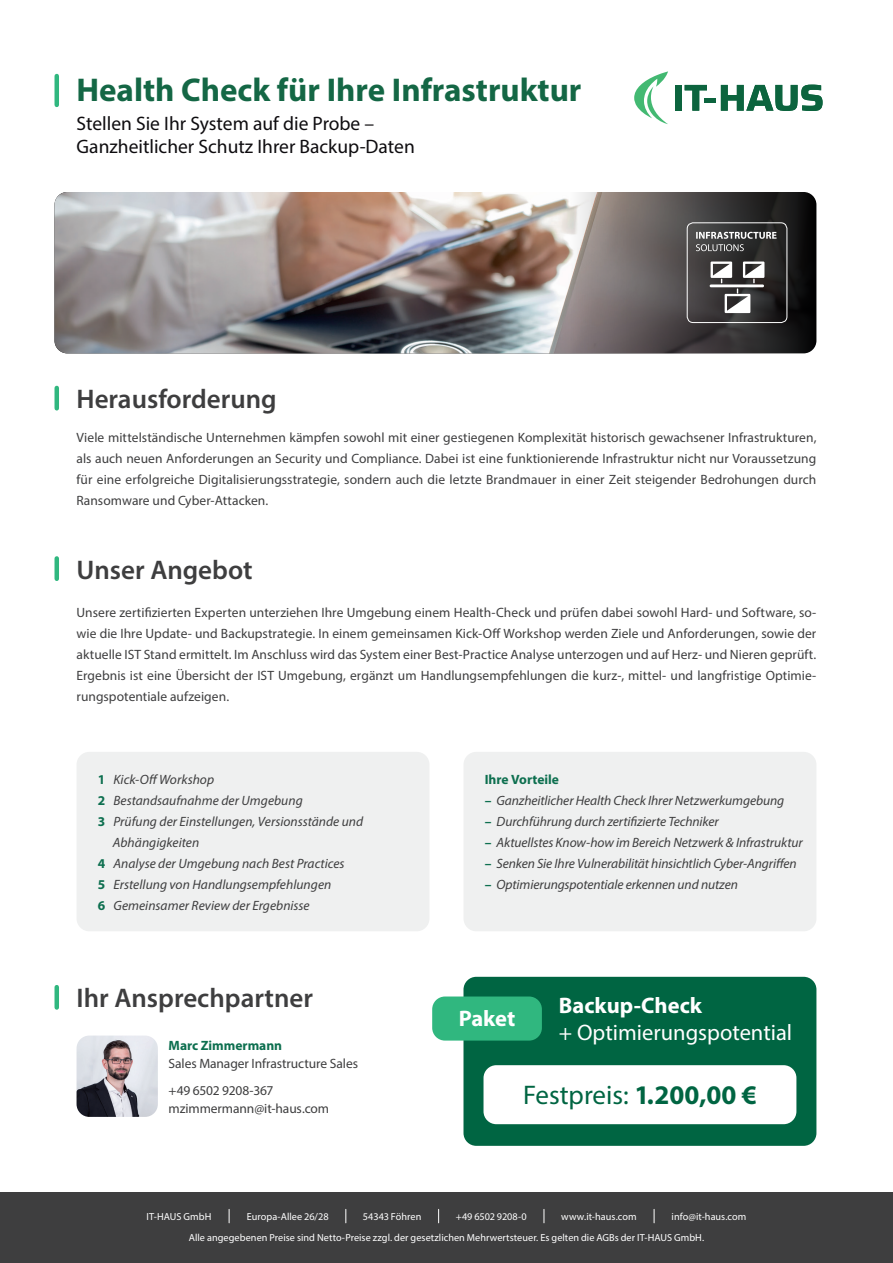
<style>
.page{position:relative;width:893px;height:1263px;background:#fff}
.page>*{position:absolute;margin:0;border:0;box-sizing:border-box;transform-origin:0 0}
.t1{font:700 33px "Myriad Pro";color:#146745}
.t2{font:600 27px "Myriad Pro";color:#3e3e3f}
.t3{font:27px "Myriad Pro";color:#006542}
.t4{font:22.5px "Myriad Pro";color:#fff}
.t5{font:700 22.5px "Myriad Pro";color:#fff}
.t6{font:19.5px/23.4px "Myriad Pro";color:#0e0c0f}
.t7{font:13.5px/21px "Myriad Pro";color:#3e3e3f;text-align:justify}
.t8{font:italic 13.5px/21px "Myriad Pro";letter-spacing:-.005em;color:#3e3e3f}
.t9{font:700 13.5px "Myriad Pro";color:#0d6f4f}
.t10{font:13.5px "Myriad Pro";letter-spacing:-.02em;color:#3e3e3f}
.t11{font:10.2px "Myriad Pro";letter-spacing:.005em;color:#fff}
.s1{font-weight:700;font-style:normal;color:#0d6f4f}
.s2{font-weight:700}
</style>
<div class="page">
<hr style="left:55px;top:76px;width:4px;height:29px;background:#30b77f">
<div style="left:463px;top:977px;width:353px;height:169px;background:#006542;border-radius:13px"></div>
<div style="left:432px;top:996px;width:110px;height:44px;background:#30b77f;border-radius:13px"></div>
<div style="left:483px;top:1065px;width:313px;height:59px;background:#fff;border-radius:13px"></div>
<div style="left:0;top:1193px;width:893px;height:70px;background:#3e3e3f"></div>
<svg style="left:229px;top:1209px;width:1px;height:14px"></svg>
<svg style="left:345px;top:1209px;width:1px;height:14px"></svg>
<svg style="left:438px;top:1209px;width:1px;height:14px"></svg>
<svg style="left:544px;top:1209px;width:1px;height:14px"></svg>
<svg style="left:654px;top:1209px;width:1px;height:14px"></svg>
<div style="left:77px;top:752px;width:352px;height:179px;background:#eff0f0;border-radius:13px"></div>
<div style="left:463px;top:752px;width:353px;height:179px;background:#eff0f0;border-radius:13px"></div>
<hr style="left:55px;top:388px;width:4px;height:20px;background:#30b77f">
<hr style="left:55px;top:558px;width:4px;height:21px;background:#30b77f">
<img style="left:55px;top:192px;width:761px;height:161px">
<div style="left:687px;top:222px;width:100px;height:101px;border:1px solid #fff;border-radius:6px"></div>
<svg style="left:696px;top:232px;width:80px;height:19px;background:#656565"></svg>
<hr style="left:710px;top:284px;width:54px;height:3px;background:#fff">
<svg style="left:711px;top:261px;width:53px;height:52px"></svg>
<img style="left:77px;top:1035px;width:81px;height:82px">
<hr style="left:55px;top:987px;width:4px;height:20px;background:#30b77f">
<div style="left:675px;top:85px;width:7px;height:26px;background:#0c643e"></div>
<svg style="left:685px;top:85px;width:22px;height:26px"></svg>
<svg style="left:721px;top:85px;width:101px;height:26px"></svg>
<hr style="left:704px;top:98px;width:12px;height:4px;background:#0c643e">
<svg style="left:634px;top:71px;width:34px;height:53px"></svg>
<p class="t1" style="left:77px;top:69px;width:506px">Health Check für Ihre Infrastruktur</p>
<p class="t6" style="left:77px;top:111px;width:340px">Stellen Sie Ihr System auf die Probe –<br>Ganzheitlicher Schutz Ihrer Backup-Daten</p>
<p class="t2" style="left:77px;top:382px;width:202px">Herausforderung</p>
<p class="t7" style="left:77px;top:427px;width:741px">Viele mittelständische Unternehmen kämpfen sowohl mit einer gestiegenen Komplexität historisch gewachsener Infrastrukturen, als auch neuen Anforderungen an Security und Compliance. Dabei ist eine funktionierende Infrastruktur nicht nur Voraussetzung für eine erfolgreiche Digitalisierungsstrategie, sondern auch die letzte Brandmauer in einer Zeit steigender Bedrohungen durch Ransomware und Cyber-Attacken.</p>
<p class="t2" style="left:77px;top:552px;width:178px">Unser Angebot</p>
<p class="t7" style="left:77px;top:601px;width:741px">Unsere zertifizierten Experten unterziehen Ihre Umgebung einem Health-Check und prüfen dabei sowohl Hard- und Software, so&shy;wie die Ihre Update- und Backupstrategie. In einem gemeinsamen Kick-Off Workshop werden Ziele und Anforderungen, sowie der aktuelle IST Stand ermittelt. Im Anschluss wird das System einer Best-Practice Analyse unterzogen und auf Herz- und Nieren geprüft.<br>Ergebnis ist eine Übersicht der IST Umgebung, ergänzt um Handlungsempfehlungen die kurz-, mittel- und langfristige Optimie&shy;rungspotentiale aufzeigen.</p>
<p class="t8" style="left:98px;top:768px;width:118px"><span class="s1">1</span> Kick-Off Workshop</p>
<p class="t8" style="left:98px;top:789px;width:206px"><span class="s1">2</span> Bestandsaufnahme der Umgebung</p>
<p class="t8" style="left:113px;top:810px;width:252px;text-indent:-15px"><span class="s1">3</span> Prüfung der Einstellungen, Versionsstände und<br>Abhängigkeiten</p>
<p class="t8" style="left:98px;top:852px;width:248px"><span class="s1">4</span> Analyse der Umgebung nach Best Practices</p>
<p class="t8" style="left:98px;top:873px;width:235px"><span class="s1">5</span> Erstellung von Handlungsempfehlungen</p>
<p class="t8" style="left:98px;top:894px;width:213px"><span class="s1">6</span> Gemeinsamer Review der Ergebnisse</p>
<p class="t2" style="left:77px;top:981px;width:238px">Ihr Ansprechpartner</p>
<p class="t9" style="left:169px;top:1036px;width:115px">Marc Zimmermann</p>
<p class="t7" style="left:169px;top:1052px;width:191px">Sales Manager Infrastructure Sales</p>
<p class="t10" style="left:169px;top:1082px;width:106px">+49 6502 9208-367</p>
<p class="t7" style="left:169px;top:1098px;width:162px">mzimmermann@it-haus.com</p>
<p class="t9" style="left:485px;top:770px;width:76px">Ihre Vorteile</p>
<p class="t8" style="left:485px;top:789px;width:301px"><span class="s1">–</span> Ganzheitlicher Health Check Ihrer Netzwerkumgebung</p>
<p class="t8" style="left:485px;top:810px;width:236px"><span class="s1">–</span> Durchführung durch zertifizierte Techniker</p>
<p class="t8" style="left:485px;top:831px;width:319px"><span class="s1">–</span> Aktuellstes Know-how im Bereich Netzwerk &amp; Infrastruktur</p>
<p class="t8" style="left:485px;top:852px;width:313px"><span class="s1">–</span> Senken Sie Ihre Vulnerabilität hinsichtlich Cyber-Angriffen</p>
<p class="t8" style="left:485px;top:873px;width:255px"><span class="s1">–</span> Optimierungspotentiale erkennen und nutzen</p>
<p class="t5" style="left:459px;top:1003px;width:58px">Paket</p>
<p class="t5" style="left:559px;top:990px;width:145px">Backup-Check</p>
<p class="t4" style="left:559px;top:1018px;width:235px">+ Optimierungspotential</p>
<p class="t3" style="left:523px;top:1078px;width:235px">Festpreis: <span class="s2">1.200,00 €</span></p>
<p class="t11" style="left:147px;top:1210px;width:66px">IT-HAUS GmbH</p>
<p class="t11" style="left:247px;top:1210px;width:83px">Europa-Allee 26/28</p>
<p class="t11" style="left:363px;top:1210px;width:60px">54343 Föhren</p>
<p class="t11" style="left:456px;top:1210px;width:73px">+49 6502 9208-0</p>
<p class="t11" style="left:561px;top:1210px;width:77px">www.it-haus.com</p>
<p class="t11" style="left:672px;top:1210px;width:76px">info@it-haus.com</p>
<p class="t11" style="left:189px;top:1232px;width:517px">Alle angegebenen Preise sind Netto-Preise zzgl. der gesetzlichen Mehrwertsteuer. Es gelten die AGBs der IT-HAUS GmbH.</p>
</div>
